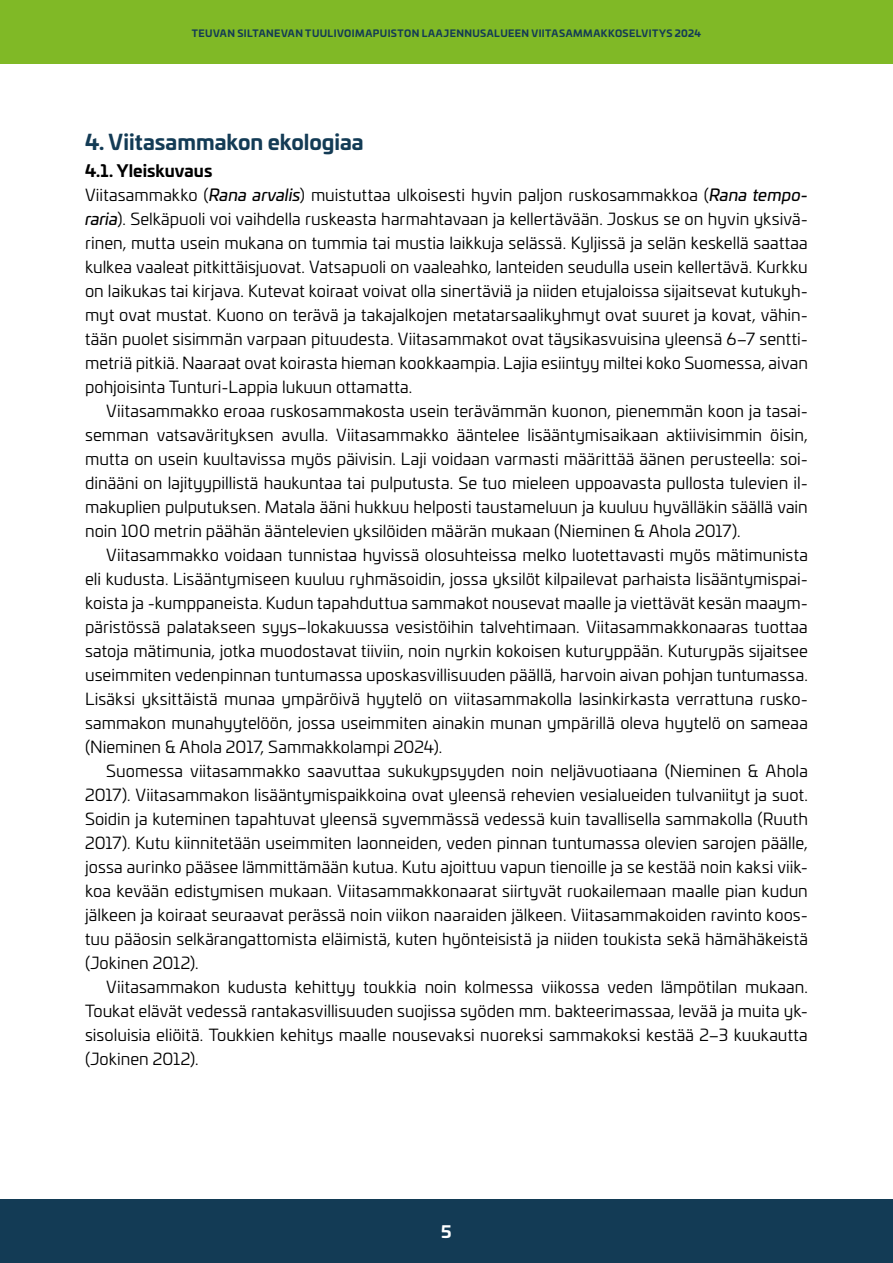
<style>
.page{position:relative;width:893px;height:1263px;background:#fff}
.page>*{position:absolute;margin:0;border:0;box-sizing:border-box;transform-origin:0 0}
.perusotsikko{font:700 21px "Univia Pro";color:#133b55}
.leipis{font:16.5px/24px "Univia Pro";color:#000;text-align:justify}
.leipis_eka_kpl{font:16.5px/24px "Univia Pro";color:#000;text-align:justify}
.leipis_eka_kpl-2{font:700 16.5px "Univia Pro";color:#000}
.sivunumero{font:700 16.5px "Univia Pro";color:#fff}
.t1{font:700 9.75px "Univia Pro";letter-spacing:.04em;color:#133b55}
.s1{font-style:italic}
</style>
<div class="page">
<div style="left:0;top:0;width:893px;height:64px;background:#80b926"></div>
<div style="left:0;top:1199px;width:893px;height:64px;background:#133b55"></div>
<p class="t1" style="left:192px;top:25px;width:511px">TEUVAN SILTANEVAN TUULIVOIMAPUISTON LAAJENNUSALUEEN VIITASAMMAKKOSELVITYS 2024</p>
<p class="perusotsikko" style="left:85px;top:125px;width:280px">4. Viitasammakon ekologiaa</p>
<p class="leipis_eka_kpl-2" style="left:85px;top:157px;width:129px">4.1. Yleiskuvaus</p>
<p class="leipis_eka_kpl" style="left:85px;top:182px;width:724px">Viitasammakko (<span class="s1">Rana arvalis</span>) muistuttaa ulkoisesti hyvin paljon ruskosammakkoa (<span class="s1">Rana tempo&shy;raria</span>). Selkäpuoli voi vaihdella ruskeasta harmahtavaan ja kellertävään. Joskus se on hyvin yksivä&shy;rinen, mutta usein mukana on tummia tai mustia laikkuja selässä. Kyljissä ja selän keskellä saattaa kulkea vaaleat pitkittäisjuovat. Vatsapuoli on vaaleahko, lanteiden seudulla usein kellertävä. Kurkku on laikukas tai kirjava. Kutevat koiraat voivat olla sinertäviä ja niiden etujaloissa sijaitsevat kutukyh&shy;myt ovat mustat. Kuono on terävä ja takajalkojen metatarsaalikyhmyt ovat suuret ja kovat, vähin&shy;tään puolet sisimmän varpaan pituudesta. Viitasammakot ovat täysikasvuisina yleensä 6–7 sentti&shy;metriä pitkiä. Naaraat ovat koirasta hieman kookkaampia. Lajia esiintyy miltei koko Suomessa, aivan pohjoisinta Tunturi-Lappia lukuun ottamatta.</p>
<p class="leipis" style="left:85px;top:398px;width:724px;text-indent:21px">Viitasammakko eroaa ruskosammakosta usein terävämmän kuonon, pienemmän koon ja tasai&shy;semman vatsavärityksen avulla. Viitasammakko ääntelee lisääntymisaikaan aktiivisimmin öisin, mutta on usein kuultavissa myös päivisin. Laji voidaan varmasti määrittää äänen perusteella: soi&shy;dinääni on lajityypillistä haukuntaa tai pulputusta. Se tuo mieleen uppoavasta pullosta tulevien il&shy;makuplien pulputuksen. Matala ääni hukkuu helposti taustameluun ja kuuluu hyvälläkin säällä vain noin 100 metrin päähän ääntelevien yksilöiden määrän mukaan (Nieminen &amp; Ahola 2017).</p>
<p class="leipis" style="left:85px;top:542px;width:724px;text-indent:21px">Viitasammakko voidaan tunnistaa hyvissä olosuhteissa melko luotettavasti myös mätimunista eli kudusta. Lisääntymiseen kuuluu ryhmäsoidin, jossa yksilöt kilpailevat parhaista lisääntymispai&shy;koista ja -kumppaneista. Kudun tapahduttua sammakot nousevat maalle ja viettävät kesän maaym&shy;päristössä palatakseen syys–lokakuussa vesistöihin talvehtimaan. Viitasammakkonaaras tuottaa satoja mätimunia, jotka muodostavat tiiviin, noin nyrkin kokoisen kuturyppään. Kuturypäs sijaitsee useimmiten vedenpinnan tuntumassa uposkasvillisuuden päällä, harvoin aivan pohjan tuntumassa.<br>Lisäksi yksittäistä munaa ympäröivä hyytelö on viitasammakolla lasinkirkasta verrattuna rusko&shy;sammakon munahyytelöön, jossa useimmiten ainakin munan ympärillä oleva hyytelö on sameaa (Nieminen &amp; Ahola 2017, Sammakkolampi 2024).</p>
<p class="leipis" style="left:85px;top:758px;width:724px;text-indent:21px">Suomessa viitasammakko saavuttaa sukukypsyyden noin neljävuotiaana (Nieminen &amp; Ahola 2017). Viitasammakon lisääntymispaikkoina ovat yleensä rehevien vesialueiden tulvaniityt ja suot.<br>Soidin ja kuteminen tapahtuvat yleensä syvemmässä vedessä kuin tavallisella sammakolla (Ruuth 2017). Kutu kiinnitetään useimmiten laonneiden, veden pinnan tuntumassa olevien sarojen päälle, jossa aurinko pääsee lämmittämään kutua. Kutu ajoittuu vapun tienoille ja se kestää noin kaksi viik&shy;koa kevään edistymisen mukaan. Viitasammakkonaarat siirtyvät ruokailemaan maalle pian kudun jälkeen ja koiraat seuraavat perässä noin viikon naaraiden jälkeen. Viitasammakoiden ravinto koos&shy;tuu pääosin selkärangattomista eläimistä, kuten hyönteisistä ja niiden toukista sekä hämähäkeistä (Jokinen 2012).</p>
<p class="leipis" style="left:85px;top:974px;width:724px;text-indent:21px">Viitasammakon kudusta kehittyy toukkia noin kolmessa viikossa veden lämpötilan mukaan.<br>Toukat elävät vedessä rantakasvillisuuden suojissa syöden mm. bakteerimassaa, levää ja muita yk&shy;sisoluisia eliöitä. Toukkien kehitys maalle nousevaksi nuoreksi sammakoksi kestää 2–3 kuukautta (Jokinen 2012).</p>
<p class="sivunumero" style="left:441px;top:1218px;width:12px">5</p>
</div>
